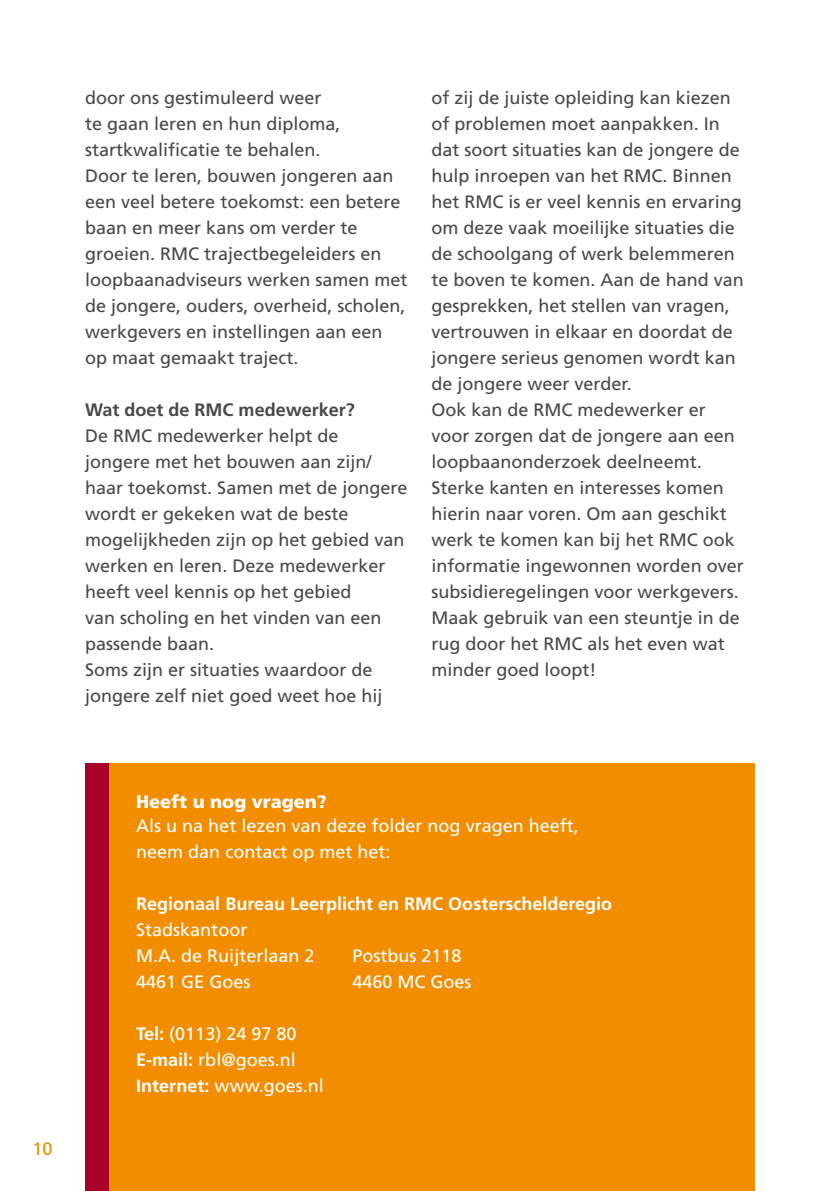
<style>
.page{position:relative;width:840px;height:1191px;background:#fff}
.page>*{position:absolute;margin:0;border:0;box-sizing:border-box;transform-origin:0 0}
.t1{font:18px/26px "Frutiger CE";color:#484847}
.t2{font:18px/26px "Frutiger CE";color:#fff}
.t3{font:700 18px "Frutiger CE";color:#fff}
.t4{font:700 18px "Frutiger CE";color:#484847}
.t5{font:900 18px "Frutiger CE";color:#fff}
.t6{font:18px "Frutiger CE";color:#f28d00}
.s1{font-weight:700}
</style>
<div class="page">
<div style="left:85px;top:764px;width:669px;height:427px;background:#f28d00"></div>
<div style="left:85px;top:764px;width:23px;height:427px;background:#aa002c"></div>
<p class="t1" style="left:85px;top:85px;width:324px">door ons gestimuleerd weer<br>te gaan leren en hun diploma, startkwalificatie te behalen.<br>Door te leren, bouwen jongeren aan een veel betere toekomst: een betere baan en meer kans om verder te groeien. RMC trajectbegeleiders en loopbaanadviseurs werken samen met de jongere, ouders, overheid, scholen, werkgevers en instellingen aan een op maat gemaakt traject.</p>
<p class="t4" style="left:85px;top:399px;width:271px">Wat doet de RMC medewerker?</p>
<p class="t1" style="left:85px;top:423px;width:324px">De RMC medewerker helpt de jongere met het bouwen aan zijn/ haar toekomst. Samen met de jongere wordt er gekeken wat de beste mogelijkheden zijn op het gebied van werken en leren. Deze medewerker heeft veel kennis op het gebied<br>van scholing en het vinden van een passende baan.<br>Soms zijn er situaties waardoor de jongere zelf niet goed weet hoe hij</p>
<p class="t1" style="left:431px;top:85px;width:314px">of zij de juiste opleiding kan kiezen of problemen moet aanpakken. In dat soort situaties kan de jongere de hulp inroepen van het RMC. Binnen het RMC is er veel kennis en ervaring om deze vaak moeilijke situaties die de schoolgang of werk belemmeren te boven te komen. Aan de hand van gesprekken, het stellen van vragen, vertrouwen in elkaar en doordat de jongere serieus genomen wordt kan de jongere weer verder.<br>Ook kan de RMC medewerker er voor zorgen dat de jongere aan een loopbaanonderzoek deelneemt.<br>Sterke kanten en interesses komen hierin naar voren. Om aan geschikt werk te komen kan bij het RMC ook informatie ingewonnen worden over subsidieregelingen voor werkgevers.<br>Maak gebruik van een steuntje in de rug door het RMC als het even wat minder goed loopt!</p>
<p class="t6" style="left:33px;top:1138px;width:22px">10</p>
<p class="t5" style="left:136px;top:791px;width:192px">Heeft u nog vragen?</p>
<p class="t2" style="left:136px;top:813px;width:444px">Als u na het lezen van deze folder nog vragen heeft, neem dan contact op met het:</p>
<p class="t3" style="left:136px;top:893px;width:477px">Regionaal Bureau Leerplicht en RMC Oosterschelderegio</p>
<p class="t2" style="left:136px;top:917px;width:180px">Stadskantoor<br>M.A. de Ruijterlaan 2</p>
<p class="t2" style="left:352px;top:943px;width:111px">Postbus 2118</p>
<p class="t2" style="left:136px;top:969px;width:116px">4461 GE Goes</p>
<p class="t2" style="left:352px;top:969px;width:121px">4460 MC Goes</p>
<p class="t2" style="left:136px;top:1021px;width:189px"><span class="s1">Tel:</span> (0113) 24 97 80<br><span class="s1">E-mail:</span> rbl@goes.nl<br><span class="s1">Internet:</span> www.goes.nl</p>
</div>
